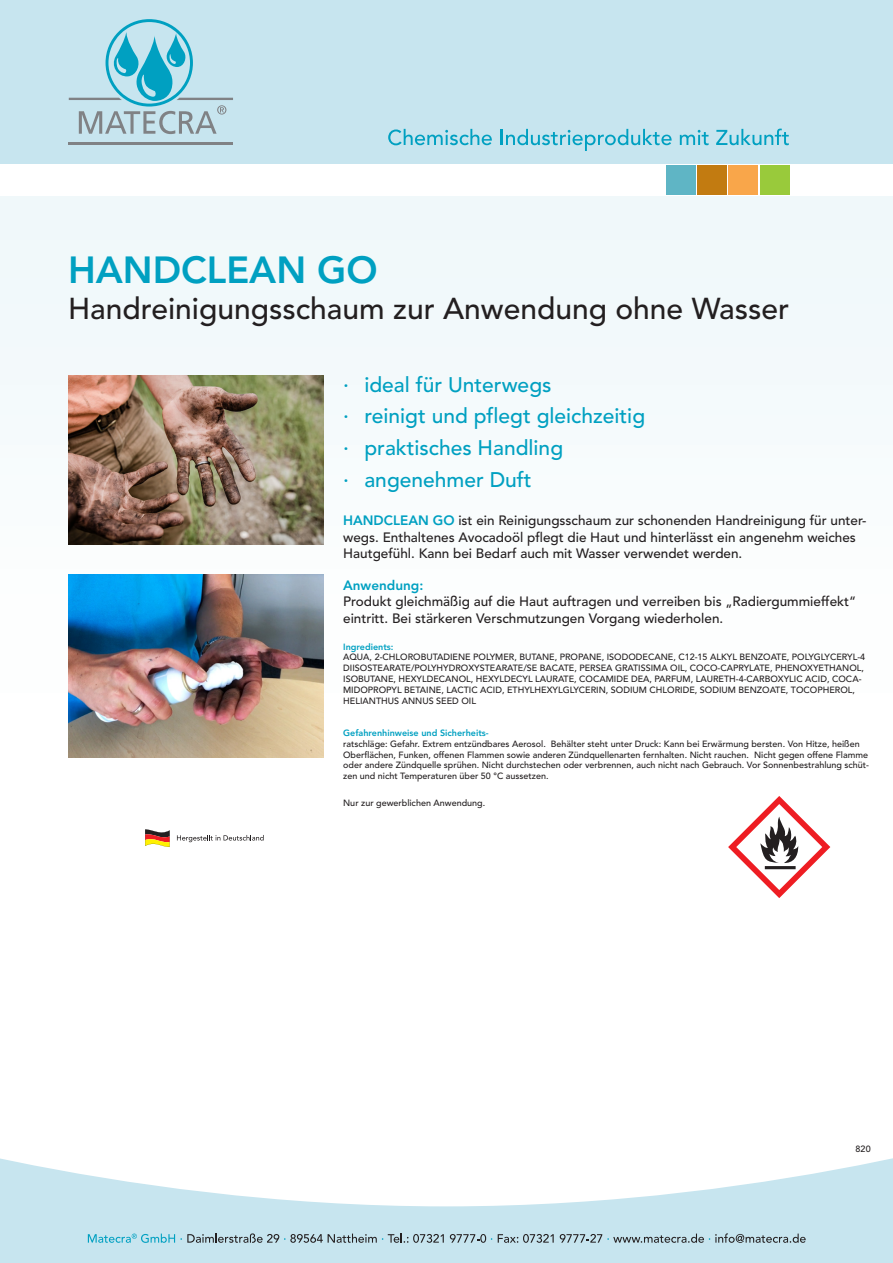
<style>
.page{position:relative;width:893px;height:1263px;background:#fff}
.page>*{position:absolute;margin:0;border:0;box-sizing:border-box;transform-origin:0 0}
.t1{font:800 37.5px "Avenir LT";color:#00a0c1}
.t2{font:500 30px "Avenir LT";color:#231f20}
.t3{font:500 21px "Avenir LT";color:#00a0c1}
.t4{font:500 13.5px/16.2px "Avenir LT";color:#231f20}
.t5{font:800 13.5px "Avenir LT";color:#00a0c1}
.t6{font:500 9px/10.8px "Avenir LT";color:#231f20}
.t7{font:800 9px "Avenir LT";color:#00a0c1}
.s1{font-weight:800;color:#00a0c1}
</style>
<div class="page">
<svg style="left:0;top:1158px;width:893px;height:105px;fill:#c7e5ef"></svg>
<div style="left:0;top:0;width:893px;height:164px;background:#c7e5ef"></div>
<div style="left:666px;top:165px;width:30px;height:30px;background:#5fb5c5"></div>
<div style="left:697px;top:165px;width:30px;height:30px;background:#c27b11"></div>
<div style="left:728px;top:165px;width:30px;height:30px;background:#f9a64a"></div>
<div style="left:760px;top:165px;width:29px;height:30px;background:#99ca3b"></div>
<svg style="left:388px;top:129px;width:104px;height:16px"></svg>
<svg style="left:501px;top:129px;width:171px;height:22px"></svg>
<svg style="left:680px;top:130px;width:29px;height:15px"></svg>
<svg style="left:716px;top:129px;width:73px;height:16px"></svg>
<hr style="left:69px;top:143px;width:164px;height:2px;background:#808285">
<svg style="left:69px;top:19px;width:164px;height:115px"></svg>
<svg style="left:88px;top:1233px;width:356px;height:10px;background:#9bbcc6"></svg>
<svg style="left:450px;top:1234px;width:42px;height:9px"></svg>
<svg style="left:498px;top:1234px;width:56px;height:9px"></svg>
<svg style="left:560px;top:1233px;width:246px;height:10px;background:#a1b7bf"></svg>
<svg style="left:728px;top:796px;width:102px;height:102px"></svg>
<svg style="left:177px;top:835px;width:87px;height:7px"></svg>
<svg style="left:145px;top:829px;width:25px;height:18px"></svg>
<img style="left:68px;top:574px;width:255px;height:183px">
<img style="left:68px;top:376px;width:255px;height:169px">
<p class="t1" style="left:68px;top:248px;width:311px">HANDCLEAN GO</p>
<p class="t2" style="left:68px;top:292px;width:723px">Handreinigungsschaum zur Anwendung ohne Wasser</p>
<p class="t3" style="left:343px;top:372px;width:210px">· ideal für Unterwegs</p>
<p class="t3" style="left:343px;top:404px;width:303px">· reinigt und pflegt gleichzeitig</p>
<p class="t3" style="left:343px;top:436px;width:221px">· praktisches Handling</p>
<p class="t3" style="left:343px;top:467px;width:190px">· angenehmer Duft</p>
<p class="t4" style="left:343px;top:513px;width:525px"><span class="s1">HANDCLEAN GO</span> ist ein Reinigungsschaum zur schonenden Handreinigung für unter&shy;wegs. Enthaltenes Avocadoöl pflegt die Haut und hinterlässt ein angenehm weiches<br>Hautgefühl. Kann bei Bedarf auch mit Wasser verwendet werden.</p>
<p class="t5" style="left:343px;top:577px;width:82px">Anwendung:</p>
<p class="t4" style="left:343px;top:594px;width:515px">Produkt gleichmäßig auf die Haut auftragen und verreiben bis „Radiergummieffekt“ eintritt. Bei stärkeren Verschmutzungen Vorgang wiederholen.</p>
<p class="t7" style="left:343px;top:641px;width:52px">Ingredients:</p>
<p class="t6" style="left:343px;top:652px;width:524px">AQUA, 2-CHLOROBUTADIENE POLYMER, BUTANE, PROPANE, ISODODECANE, C12-15 ALKYL BENZOATE, POLYGLYCERYL-4</p>
<p class="t6" style="left:343px;top:663px;width:522px">DIISOSTEARATE/POLYHYDROXYSTEARATE/SE BACATE, PERSEA GRATISSIMA OIL, COCO-CAPRYLATE, PHENOXYETHANOL, ISOBUTANE, HEXYLDECANOL, HEXYLDECYL LAURATE, COCAMIDE DEA, PARFUM, LAURETH-4-CARBOXYLIC ACID, COCA-MIDOPROPYL BETAINE, LACTIC ACID, ETHYLHEXYLGLYCERIN, SODIUM CHLORIDE, SODIUM BENZOATE, TOCOPHEROL, HELIANTHUS ANNUS SEED OIL</p>
<p class="t7" style="left:343px;top:727px;width:147px">Gefahrenhinweise und Sicherheits-</p>
<p class="t6" style="left:343px;top:738px;width:527px">ratschläge: Gefahr. Extrem entzündbares Aerosol. Behälter steht unter Druck: Kann bei Erwärmung bersten. Von Hitze, heißen Oberflächen, Funken, offenen Flammen sowie anderen Zündquellenarten fernhalten. Nicht rauchen. Nicht gegen offene Flamme oder andere Zündquelle sprühen. Nicht durchstechen oder verbrennen, auch nicht nach Gebrauch. Vor Sonnenbestrahlung schüt&shy;zen und nicht Temperaturen über 50 °C aussetzen.</p>
<p class="t6" style="left:343px;top:798px;width:144px">Nur zur gewerblichen Anwendung.</p>
<p class="t6" style="left:856px;top:1144px;width:17px">820</p>
</div>
